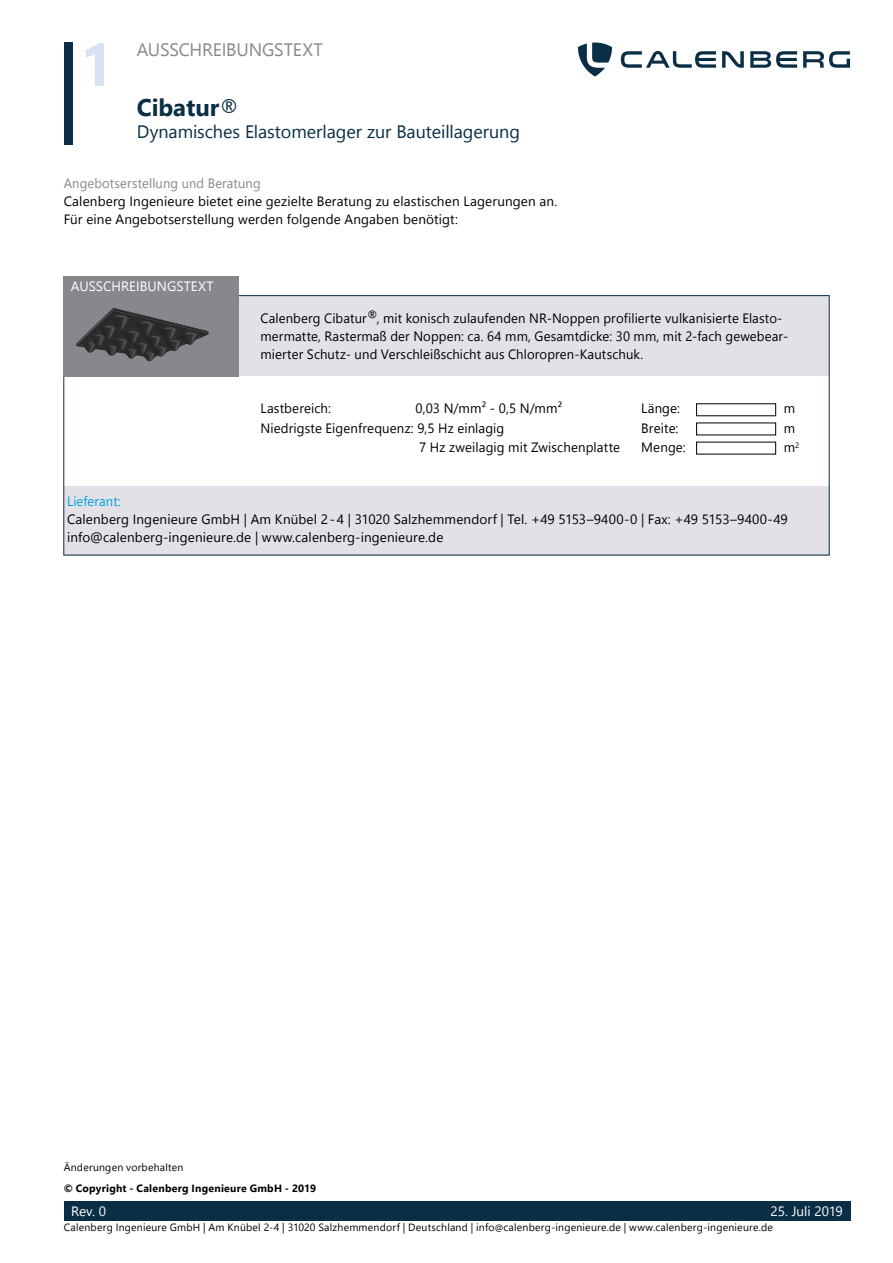
<style>
.page{position:relative;width:893px;height:1263px;background:#fff}
.page>*{position:absolute;margin:0;border:0;box-sizing:border-box;transform-origin:0 0}
.t1{font:700 59.55px "Nirmala UI";color:#d7e1f4}
.t2{font:700 24px "Nirmala UI";letter-spacing:-.005em;color:#092e45}
.t3{font:18px "Nirmala UI";letter-spacing:-.005em;color:#092e45}
.t4{font:18px "Nirmala UI";letter-spacing:-.01em;color:#86888c}
.t5{font:13.5px/18px "Nirmala UI";letter-spacing:.01em;color:#000}
.t6{font:13.5px "Nirmala UI";letter-spacing:.005em;color:#fff}
.t7{font:13.5px "Nirmala UI";letter-spacing:.015em;color:#86888c;scale:.96 1}
.t8{font:13.5px "Nirmala UI";letter-spacing:.01em;color:#009fe3;scale:.96 1}
.t9{font:10.5px "Nirmala UI";letter-spacing:.02em;color:#000}
.t10{font:700 10.5px "Nirmala UI";letter-spacing:.02em;color:#000}
.s1{font-weight:400}
.s2{font-size:9px}
</style>
<div class="page">
<div style="left:64px;top:43px;width:8px;height:102px;background:#092e45"></div>
<svg style="left:621px;top:51px;width:229px;height:17px"></svg>
<svg style="left:578px;top:43px;width:34px;height:33px"></svg>
<div style="left:64px;top:486px;width:766px;height:69px;background:#e1e1e7"></div>
<div style="left:64px;top:1201px;width:786px;height:19px;background:#092e45"></div>
<div style="left:64px;top:296px;width:765px;height:80px;background:#e1e1e7"></div>
<div style="left:63px;top:276px;width:176px;height:100px;background:#86888c"></div>
<img style="left:76px;top:308px;width:133px;height:53px">
<h1 class="t1" style="left:80px;top:16px;width:36px">1</h1>
<h3 class="t4" style="left:137px;top:35px;width:187px">AUSSCHREIBUNGSTEXT</h3>
<h2 class="t2" style="left:137px;top:88px;width:104px">Cibatur<span class="s1">®</span></h2>
<h3 class="t3" style="left:137px;top:117px;width:385px">Dynamisches Elastomerlager zur Bauteillagerung</h3>
<p class="t7" style="left:64px;top:173px;width:207px">Angebotserstellung und Beratung</p>
<p class="t5" style="left:64px;top:192px;width:495px">Calenberg Ingenieure bietet eine gezielte Beratung zu elastischen Lagerungen an.<br>Für eine Angebotserstellung werden folgende Angaben benötigt:</p>
<p class="t6" style="left:71px;top:275px;width:144px">AUSSCHREIBUNGSTEXT</p>
<p class="t8" style="left:67px;top:490px;width:57px">Lieferant:</p>
<p class="t5" style="left:260px;top:308px;width:529px">Calenberg Cibatur®, mit konisch zulaufenden NR-Noppen profilierte vulkanisierte Elasto&shy;mermatte, Rastermaß der Noppen: ca. 64 mm, Gesamtdicke: 30 mm, mit 2-fach gewebear&shy;mierter Schutz- und Verschleißschicht aus Chloropren-Kautschuk.</p>
<p class="t5" style="left:260px;top:399px;width:72px">Lastbereich:</p>
<p class="t5" style="left:416px;top:399px;width:148px">0,03 N/mm² - 0,5 N/mm²</p>
<p class="t5" style="left:260px;top:418px;width:245px">Niedrigste Eigenfrequenz: 9,5 Hz einlagig</p>
<p class="t5" style="left:419px;top:438px;width:202px">7 Hz zweilagig mit Zwischenplatte</p>
<p class="t5" style="left:641px;top:399px;width:40px">Länge:</p>
<p class="t5" style="left:784px;top:399px;width:13px">m</p>
<p class="t5" style="left:641px;top:418px;width:39px">Breite:</p>
<p class="t5" style="left:784px;top:418px;width:13px">m</p>
<p class="t5" style="left:641px;top:438px;width:46px">Menge:</p>
<p class="t5" style="left:784px;top:438px;width:17px">m<sup>2</sup></p>
<p class="t5" style="left:67px;top:510px;width:722px">Calenberg Ingenieure GmbH | Am Knübel 2-4 | 31020 Salzhemmendorf | Tel. +49 5153–9400-0 | Fax: +49 5153–9400-49 info@calenberg-ingenieure.de | www.calenberg-ingenieure.de</p>
<p class="t9" style="left:64px;top:1158px;width:121px">Änderungen vorbehalten</p>
<p class="t10" style="left:64px;top:1179px;width:254px">© Copyright - Calenberg Ingenieure GmbH - 2019</p>
<p class="t9" style="left:64px;top:1219px;width:711px">Calenberg Ingenieure GmbH | Am Knübel 2-4 | 31020 Salzhemmendorf | Deutschland | info<span class="s2">@</span>calenberg-ingenieure.de | www.calenberg-ingenieure.de</p>
<p class="t6" style="left:71px;top:1200px;width:37px">Rev. 0</p>
<p class="t6" style="left:770px;top:1200px;width:74px">25. Juli 2019</p>
</div>
